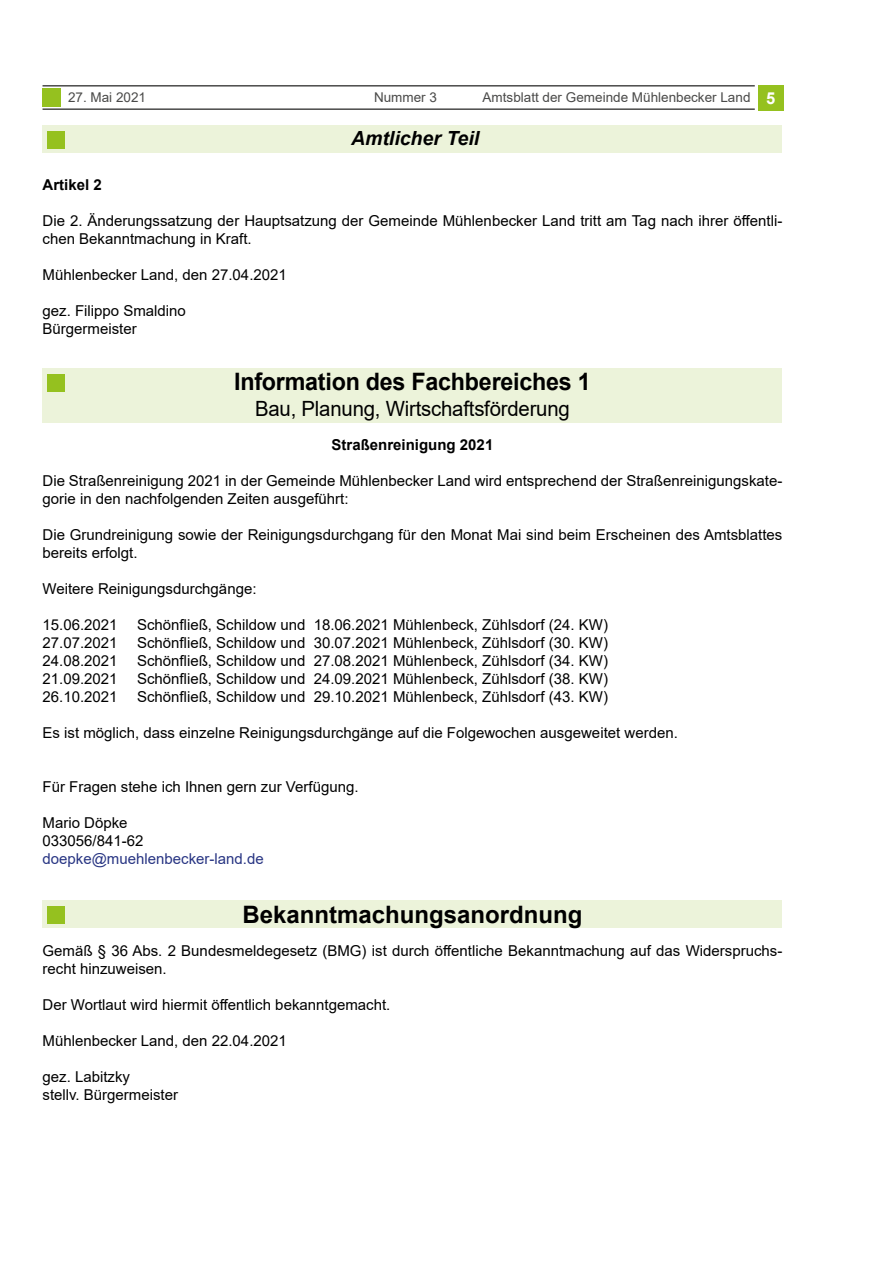
<style>
.page{position:relative;width:893px;height:1263px;background:#fff}
.page>*{position:absolute;margin:0;border:0;box-sizing:border-box;transform-origin:0 0}
.t1{font:700 24px "Arial";letter-spacing:-.01em;color:#000}
.t2{font:21px "Arial";letter-spacing:-.01em;color:#000}
.t3{font:italic 700 19.5px "Arial";color:#000}
.t4{font:15px/18px "Arial";color:#000}
.t5{font:700 15px "Arial";color:#000}
.t6{font:15px "Arial";color:#283583}
.t7{font:13.5px "Arial";color:#4a4a49}
.s1{font-weight:700;font-size:16.5px;color:#fff}
</style>
<div class="page">
<div style="left:758px;top:85px;width:25px;height:26px;background:#95c11f"></div>
<div style="left:43px;top:125px;width:739px;height:28px;background:#ecf3da"></div>
<div style="left:43px;top:89px;width:18px;height:18px;background:#95c11f"></div>
<hr style="left:43px;top:85px;width:712px;height:2px;background:#4a4a49">
<hr style="left:43px;top:108px;width:712px;height:2px;background:#4a4a49">
<div style="left:47px;top:132px;width:17px;height:17px;background:#95c11f"></div>
<div style="left:43px;top:368px;width:739px;height:54px;background:#ecf3da"></div>
<div style="left:47px;top:374px;width:17px;height:17px;background:#95c11f"></div>
<div style="left:43px;top:900px;width:739px;height:27px;background:#ecf3da"></div>
<div style="left:47px;top:906px;width:17px;height:17px;background:#95c11f"></div>
<p class="t7" style="left:68px;top:88px;width:80px">27. Mai 2021</p>
<p class="t7" style="left:374px;top:88px;width:65px">Nummer 3</p>
<p class="t7" style="left:483px;top:88px;width:294px">Amtsblatt der Gemeinde Mühlenbecker Land <span class="s1">5</span></p>
<h3 class="t3" style="left:351px;top:125px;width:130px">Amtlicher Teil</h3>
<p class="t5" style="left:43px;top:174px;width:61px">Artikel 2</p>
<p class="t4" style="left:43px;top:211px;width:741px">Die 2. Änderungssatzung der Hauptsatzung der Gemeinde Mühlenbecker Land tritt am Tag nach ihrer öffentli&shy;chen Bekanntmachung in Kraft.</p>
<p class="t4" style="left:43px;top:265px;width:246px">Mühlenbecker Land, den 27.04.2021</p>
<p class="t4" style="left:43px;top:301px;width:145px">gez. Filippo Smaldino<br>Bürgermeister</p>
<h1 class="t1" style="left:234px;top:365px;width:358px">Information des Fachbereiches 1</h1>
<h2 class="t2" style="left:255px;top:394px;width:316px">Bau, Planung, Wirtschaftsförderung</h2>
<p class="t5" style="left:332px;top:434px;width:163px">Straßenreinigung 2021</p>
<p class="t4" style="left:43px;top:472px;width:741px">Die Straßenreinigung 2021 in der Gemeinde Mühlenbecker Land wird entsprechend der Straßenreinigungskate&shy;gorie in den nachfolgenden Zeiten ausgeführt:</p>
<p class="t4" style="left:43px;top:526px;width:741px">Die Grundreinigung sowie der Reinigungsdurchgang für den Monat Mai sind beim Erscheinen des Amtsblattes bereits erfolgt.</p>
<p class="t4" style="left:43px;top:580px;width:215px">Weitere Reinigungsdurchgänge:</p>
<p class="t4" style="left:43px;top:616px;width:77px">15.06.2021</p>
<p class="t4" style="left:137px;top:616px;width:473px">Schönfließ, Schildow und 18.06.2021 Mühlenbeck, Zühlsdorf (24. KW)</p>
<p class="t4" style="left:43px;top:634px;width:77px">27.07.2021</p>
<p class="t4" style="left:137px;top:634px;width:473px">Schönfließ, Schildow und 30.07.2021 Mühlenbeck, Zühlsdorf (30. KW)</p>
<p class="t4" style="left:43px;top:652px;width:77px">24.08.2021</p>
<p class="t4" style="left:137px;top:652px;width:473px">Schönfließ, Schildow und 27.08.2021 Mühlenbeck, Zühlsdorf (34. KW)</p>
<p class="t4" style="left:43px;top:670px;width:77px">21.09.2021</p>
<p class="t4" style="left:137px;top:670px;width:473px">Schönfließ, Schildow und 24.09.2021 Mühlenbeck, Zühlsdorf (38. KW)</p>
<p class="t4" style="left:43px;top:688px;width:77px">26.10.2021</p>
<p class="t4" style="left:137px;top:688px;width:473px">Schönfließ, Schildow und 29.10.2021 Mühlenbeck, Zühlsdorf (43. KW)</p>
<p class="t4" style="left:43px;top:724px;width:637px">Es ist möglich, dass einzelne Reinigungsdurchgänge auf die Folgewochen ausgeweitet werden.</p>
<p class="t4" style="left:43px;top:778px;width:318px">Für Fragen stehe ich Ihnen gern zur Verfügung.</p>
<p class="t4" style="left:43px;top:814px;width:102px">Mario Döpke<br>033056/841-62</p>
<p class="t6" style="left:43px;top:849px;width:223px">doepke@muehlenbecker-land.de</p>
<h1 class="t1" style="left:242px;top:897px;width:342px">Bekanntmachungsanordnung</h1>
<p class="t4" style="left:43px;top:942px;width:741px">Gemäß § 36 Abs. 2 Bundesmeldegesetz (BMG) ist durch öffentliche Bekanntmachung auf das Widerspruchs&shy;recht hinzuweisen.</p>
<p class="t4" style="left:43px;top:996px;width:349px">Der Wortlaut wird hiermit öffentlich bekanntgemacht.</p>
<p class="t4" style="left:43px;top:1032px;width:246px">Mühlenbecker Land, den 22.04.2021</p>
<p class="t4" style="left:43px;top:1068px;width:137px">gez. Labitzky<br>stellv. Bürgermeister</p>
</div>
